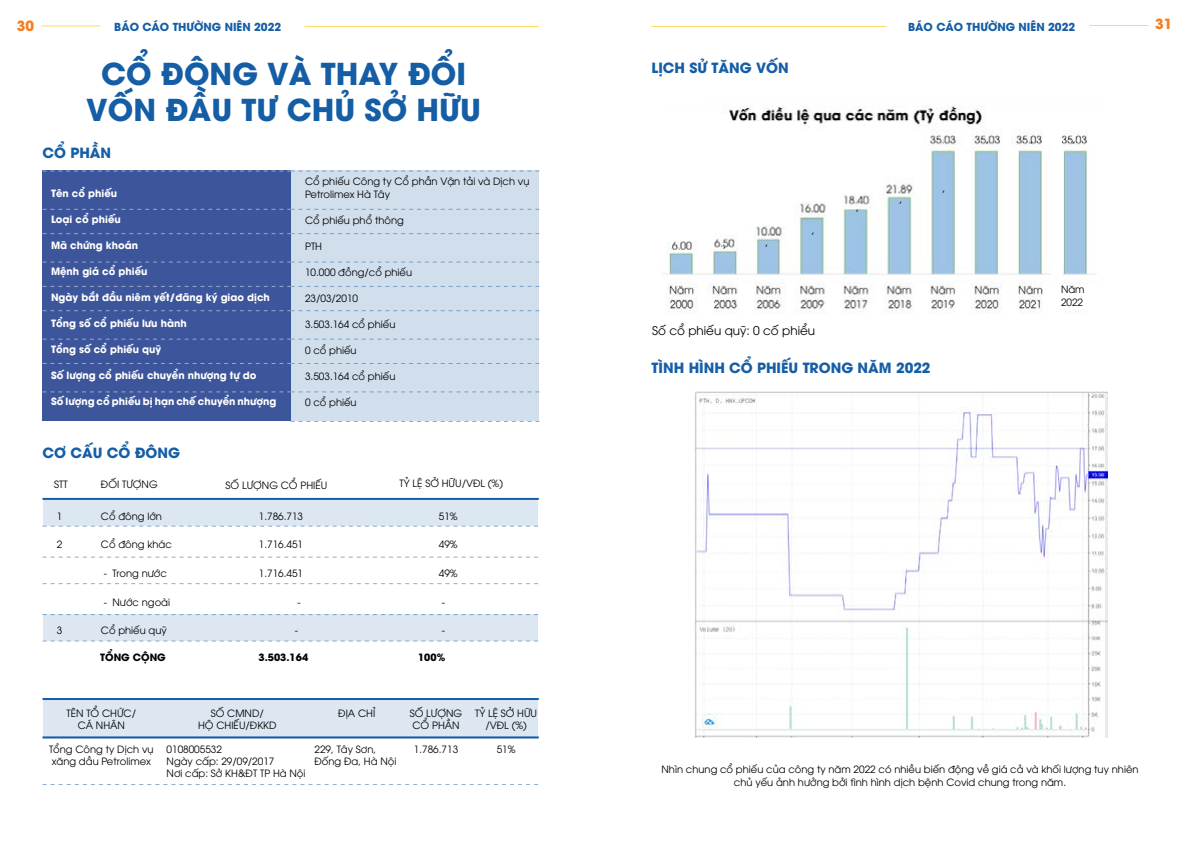
<style>
.page{position:relative;width:1191px;height:842px;background:#fff}
.page>*{position:absolute;margin:0;border:0;box-sizing:border-box;transform-origin:0 0}
.t1{font:700 30px/36px "UTM Avo";color:#155ea6;text-align:center}
.t2{font:700 14px "UTM Avo";color:#155ea6}
.t3{font:700 14px "UTM Avo";color:#f27f23}
.t4{font:12px "UTM Avo";color:#000}
.t5{font:700 11px "UTM Avo";color:#155ea6}
.t6{font:11px "UTM Avo";color:#000}
.t7{font:10px/12px "UTM Avo";color:#000}
.t8{font:700 10px "UTM Avo";color:#fff}
.t9{font:700 10px "UTM Avo";color:#000}
</style>
<div class="page">
<hr style="left:304px;top:26px;width:235px;height:1px;background:#fbdd5c">
<hr style="left:651px;top:26px;width:235px;height:1px;background:#fbdd5c">
<hr style="left:41px;top:25px;width:59px;height:1px;background:#fbdd5c">
<hr style="left:1089px;top:25px;width:59px;height:1px;background:#fbdd5c">
<img style="left:1062px;top:130px;width:34px;height:184px">
<div style="left:43px;top:615px;width:495px;height:26px;background:#dce7f1"></div>
<div style="left:43px;top:698px;width:495px;height:40px;background:#dce7f1"></div>
<div style="left:43px;top:171px;width:248px;height:250px;background:#3d559b"></div>
<div style="left:291px;top:171px;width:248px;height:250px;background:#d1dfed"></div>
<div style="left:43px;top:500px;width:495px;height:26px;background:#dce7f1"></div>
<hr style="left:43px;top:498px;width:496px;height:2px;background:#155ea6">
<hr style="left:43px;top:736px;width:496px;height:2px;background:#155ea6">
<hr style="left:43px;top:698px;width:496px;height:2px;background:#155ea6">
<svg style="left:43px;top:526px;width:495px;height:1px"></svg>
<svg style="left:43px;top:310px;width:496px;height:1px"></svg>
<svg style="left:43px;top:171px;width:496px;height:1px"></svg>
<svg style="left:43px;top:583px;width:495px;height:1px"></svg>
<svg style="left:43px;top:363px;width:496px;height:1px"></svg>
<svg style="left:43px;top:233px;width:496px;height:1px"></svg>
<svg style="left:43px;top:557px;width:495px;height:1px"></svg>
<svg style="left:43px;top:339px;width:496px;height:1px"></svg>
<svg style="left:43px;top:209px;width:496px;height:1px"></svg>
<svg style="left:43px;top:614px;width:495px;height:1px"></svg>
<svg style="left:43px;top:391px;width:496px;height:1px"></svg>
<svg style="left:43px;top:262px;width:496px;height:1px"></svg>
<svg style="left:43px;top:641px;width:495px;height:1px"></svg>
<svg style="left:43px;top:784px;width:495px;height:1px"></svg>
<svg style="left:290px;top:421px;width:249px;height:1px"></svg>
<svg style="left:43px;top:286px;width:496px;height:1px"></svg>
<img style="left:693px;top:392px;width:414px;height:345px">
<img style="left:662px;top:105px;width:389px;height:209px">
<div style="left:1061px;top:286px;width:30px;height:24px;background:#fff"></div>
<h2 class="t3" style="left:17px;top:14px;width:19px">30</h2>
<p class="t5" style="left:114px;top:18px;width:169px">BÁO CÁO THƯỜNG NIÊN 2022</p>
<p class="t5" style="left:908px;top:18px;width:169px">BÁO CÁO THƯỜNG NIÊN 2022</p>
<h2 class="t3" style="left:1155px;top:12px;width:19px">31</h2>
<h1 class="t1" style="left:86px;top:53px;width:396px">CỔ ĐÔNG VÀ THAY ĐỔI<br>VỐN ĐẦU TƯ CHỦ SỞ HỮU</h1>
<h2 class="t2" style="left:43px;top:141px;width:70px">CỔ PHẦN</h2>
<p class="t8" style="left:51px;top:185px;width:68px">Tên cổ phiếu</p>
<p class="t8" style="left:51px;top:211px;width:71px">Loại cổ phiếu</p>
<p class="t8" style="left:51px;top:237px;width:89px">Mã chứng khoán</p>
<p class="t8" style="left:51px;top:263px;width:98px">Mệnh giá cổ phiếu</p>
<p class="t8" style="left:51px;top:289px;width:220px">Ngày bắt đầu niêm yết/đăng ký giao dịch</p>
<p class="t8" style="left:51px;top:315px;width:137px">Tổng số cổ phiếu lưu hành</p>
<p class="t8" style="left:51px;top:341px;width:112px">Tổng số cổ phiếu quỹ</p>
<p class="t8" style="left:51px;top:367px;width:207px">Số lượng cổ phiếu chuyển nhượng tự do</p>
<p class="t8" style="left:51px;top:393px;width:227px">Số lượng cổ phiếu bị hạn chế chuyển nhượng</p>
<h2 class="t2" style="left:43px;top:441px;width:139px">CƠ CẤU CỔ ĐÔNG</h2>
<p class="t7" style="left:305px;top:174px;width:226px;line-height:13px">Cổ phiếu Công ty Cổ phần Vận tải và Dịch vụ<br>Petrolimex Hà Tây</p>
<p class="t7" style="left:305px;top:213px;width:100px">Cổ phiếu phổ thông</p>
<p class="t7" style="left:305px;top:239px;width:19px">PTH</p>
<p class="t7" style="left:305px;top:265px;width:109px">10.000 đồng/cổ phiếu</p>
<p class="t7" style="left:305px;top:291px;width:55px">23/03/2010</p>
<p class="t7" style="left:305px;top:317px;width:92px">3.503.164 cổ phiếu</p>
<p class="t7" style="left:305px;top:343px;width:53px">0 cổ phiếu</p>
<p class="t7" style="left:305px;top:369px;width:92px">3.503.164 cổ phiếu</p>
<p class="t7" style="left:305px;top:395px;width:53px">0 cổ phiếu</p>
<p class="t7" style="left:54px;top:477px;width:15px">STT</p>
<p class="t7" style="left:101px;top:477px;width:58px">ĐỐI TƯỢNG</p>
<p class="t7" style="left:226px;top:479px;width:103px">SỐ LƯỢNG CỔ PHIẾU</p>
<p class="t7" style="left:399px;top:477px;width:105px">TỶ LỆ SỞ HỮU/VĐL (%)</p>
<p class="t7" style="left:57px;top:509px;width:7px">1</p>
<p class="t7" style="left:101px;top:509px;width:63px">Cổ đông lớn</p>
<p class="t7" style="left:259px;top:509px;width:46px">1.786.713</p>
<p class="t7" style="left:439px;top:509px;width:20px">51%</p>
<p class="t7" style="left:57px;top:537px;width:7px">2</p>
<p class="t7" style="left:101px;top:537px;width:72px">Cổ đông khác</p>
<p class="t7" style="left:259px;top:537px;width:46px">1.716.451</p>
<p class="t7" style="left:439px;top:537px;width:20px">49%</p>
<p class="t7" style="left:104px;top:566px;width:65px">- Trong nước</p>
<p class="t7" style="left:259px;top:566px;width:46px">1.716.451</p>
<p class="t7" style="left:439px;top:566px;width:20px">49%</p>
<p class="t7" style="left:104px;top:595px;width:68px">- Nước ngoài</p>
<p class="t7" style="left:298px;top:595px;width:5px">-</p>
<p class="t7" style="left:442px;top:595px;width:5px">-</p>
<p class="t7" style="left:57px;top:623px;width:7px">3</p>
<p class="t7" style="left:101px;top:623px;width:67px">Cổ phiếu quỹ</p>
<p class="t7" style="left:295px;top:623px;width:5px">-</p>
<p class="t7" style="left:442px;top:623px;width:5px">-</p>
<p class="t9" style="left:100px;top:649px;width:67px">TỔNG CỘNG</p>
<p class="t9" style="left:259px;top:649px;width:51px">3.503.164</p>
<p class="t9" style="left:418px;top:649px;width:29px">100%</p>
<p class="t7" style="left:67px;top:706px;width:71px;text-align:center">TÊN TỔ CHỨC/<br>CÁ NHÂN</p>
<p class="t7" style="left:49px;top:742px;width:106px">Tổng Công ty Dịch vụ xăng dầu Petrolimex</p>
<p class="t7" style="left:198px;top:706px;width:80px;text-align:center">SỐ CMND/<br>HỘ CHIẾU/ĐKKD</p>
<p class="t7" style="left:167px;top:742px;width:140px">0108005532<br>Ngày cấp: 29/09/2017<br>Nơi cấp: Sở KH&amp;ĐT TP Hà Nội</p>
<p class="t7" style="left:338px;top:706px;width:39px">ĐỊA CHỈ</p>
<p class="t7" style="left:314px;top:742px;width:83px">229, Tây Sơn,<br>Đống Đa, Hà Nội</p>
<p class="t7" style="left:410px;top:706px;width:54px">SỐ LƯỢNG<br>CỔ PHẦN</p>
<p class="t7" style="left:414px;top:742px;width:46px">1.786.713</p>
<p class="t7" style="left:475px;top:706px;width:64px;text-align:center">TỶ LỆ SỞ HỮU /VĐL (%)</p>
<p class="t7" style="left:497px;top:742px;width:20px">51%</p>
<h2 class="t2" style="left:651px;top:56px;width:139px">LỊCH SỬ TĂNG VỐN</h2>
<p class="t6" style="left:723px;top:236px;width:5px">,</p>
<p class="t6" style="left:765px;top:234px;width:5px">,</p>
<p class="t6" style="left:812px;top:222px;width:5px">,</p>
<p class="t6" style="left:856px;top:199px;width:5px">,</p>
<p class="t6" style="left:899px;top:190px;width:5px">,</p>
<p class="t6" style="left:942px;top:179px;width:5px">,</p>
<p class="t4" style="left:652px;top:322px;width:164px">Số cổ phiếu quỹ: 0 cố phiểu</p>
<h2 class="t2" style="left:651px;top:356px;width:280px">TÌNH HÌNH CỔ PHIẾU TRONG NĂM 2022</h2>
<p class="t6" style="left:986px;top:130px;width:5px">,</p>
<p class="t6" style="left:1030px;top:130px;width:5px">,</p>
<p class="t6" style="left:1072px;top:130px;width:5px">,</p>
<p class="t7" style="left:1061px;top:282px;width:25px;line-height:13px">Năm<br>2022</p>
<p class="t7" style="left:661px;top:762px;width:478px;line-height:13px;text-align:center">Nhìn chung cổ phiếu của công ty năm 2022 có nhiều biến động về giá cả và khối lượng tuy nhiên chủ yếu ảnh hưởng bởi tình hình dịch bệnh Covid chung trong năm.</p>
</div>
